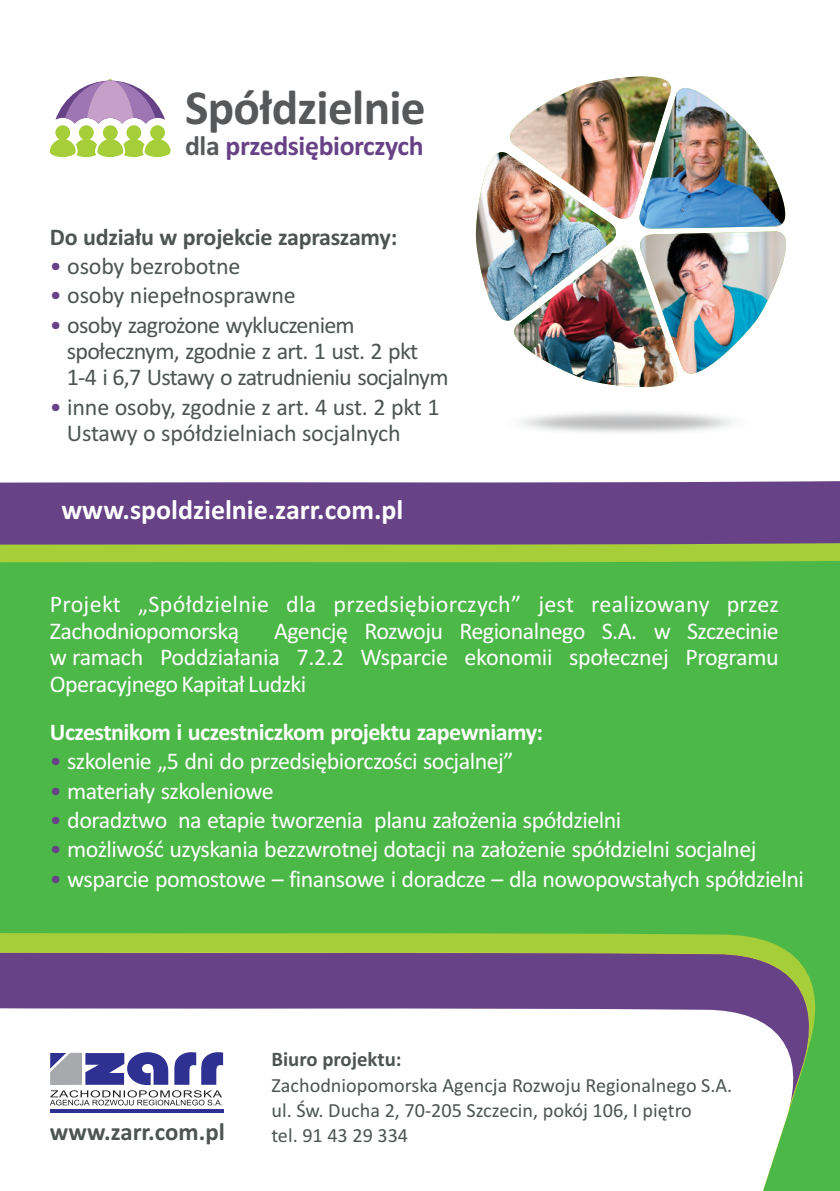
<style>
.page{position:relative;width:840px;height:1191px;background:#fff}
.page>*{position:absolute;margin:0;border:0;box-sizing:border-box;transform-origin:0 0}
.t1{font:700 49.4px "Calibri";letter-spacing:-.015em;color:#57585a}
.t2{font:700 27.8px "Calibri";color:#fff}
.t3{font:700 27.8px "Calibri";letter-spacing:-.015em;color:#674287}
.t4{font:700 24.8px "Calibri";color:#4d5451}
.t5{font:24px/26.4px "Calibri";letter-spacing:-.025em;color:#fff;text-align:justify}
.t6{font:24px/26.4px "Calibri";letter-spacing:-.02em;color:#4d5451}
.t7{font:24px/26.4px "Calibri";letter-spacing:.01em;color:#fff}
.t8{font:700 24px "Calibri";letter-spacing:-.025em;color:#fff}
.t9{font:700 24px "Calibri";letter-spacing:-.01em;color:#4d5451}
.t10{font:700 20.8px "Calibri";color:#4d5451}
.t11{font:20.2px/24.6px "Calibri";color:#4d5451}
.s1{color:#57585a}
.s2{color:#674287}
</style>
<div class="page">
<div style="left:0;top:0;width:839px;height:1191px;background:#4cb848"></div>
<svg style="left:0;top:546px;width:839px;height:17px;background:#a0cc39"></svg>
<div style="left:0;top:484px;width:839px;height:62px;background:#674287"></div>
<svg style="left:0;top:933px;width:787px;height:18px;background:#a1cc39"></svg>
<div style="left:0;top:0;width:839px;height:484px;background:#fff"></div>
<svg style="left:0;top:951px;width:816px;height:101px;background:#6b4d80"></svg>
<div style="left:0;top:1007px;width:807px;height:184px;background:#fff"></div>
<svg style="left:50px;top:1052px;width:173px;height:53px;background:#9b9cbf"></svg>
<hr style="left:50px;top:1109px;width:174px;height:4px;background:#2e3092">
<img style="left:502px;top:408px;width:256px;height:29px">
<svg style="left:50px;top:79px;width:120px;height:78px;background:#c9c7b0"></svg>
<img style="left:475px;top:71px;width:314px;height:321px">
<img style="left:475px;top:151px;width:139px;height:170px">
<h1 class="t1" style="left:185px;top:86px;width:242px">Spółdzielnie</h1>
<p class="t3" style="left:185px;top:134px;width:240px"><span class="s1">dla</span> przedsiębiorczych</p>
<p class="t9" style="left:50px;top:227px;width:349px">Do udziału w projekcie zapraszamy:</p>
<p class="t6" style="left:50px;top:255px;width:192px"><span class="s2">•</span> osoby bezrobotne</p>
<p class="t6" style="left:50px;top:284px;width:247px"><span class="s2">•</span> osoby niepełnosprawne</p>
<p class="t6" style="left:67px;top:313px;width:383px;text-indent:-17px"><span class="s2">•</span> osoby zagrożone wykluczeniem społecznym, zgodnie z art. 1 ust. 2 pkt<br>1-4 i 6,7 Ustawy o zatrudnieniu socjalnym</p>
<p class="t6" style="left:67px;top:395px;width:374px;text-indent:-17px"><span class="s2">•</span> inne osoby, zgodnie z art. 4 ust. 2 pkt 1<br>Ustawy o spółdzielniach socjalnych</p>
<p class="t2" style="left:61px;top:498px;width:343px">www.spoldzielnie.zarr.com.pl</p>
<p class="t7" style="left:50px;top:593px;width:730px">Projekt „Spółdzielnie dla przedsiębiorczych” jest realizowany przez<br>Zachodniopomorską</p>
<p class="t5" style="left:50px;top:619px;width:730px;text-indent:224px">Agencję Rozwoju Regionalnego S.A. w Szczecinie w ramach Poddziałania 7.2.2 Wsparcie ekonomii społecznej Programu Operacyjnego Kapitał Ludzki</p>
<p class="t8" style="left:50px;top:722px;width:494px">Uczestnikom i uczestniczkom projektu zapewniamy:</p>
<p class="t5" style="left:50px;top:750px;width:465px"><span class="s2">•</span> szkolenie „5 dni do przedsiębiorczości socjalnej”</p>
<p class="t5" style="left:50px;top:779px;width:225px"><span class="s2">•</span> materiały szkoleniowe</p>
<p class="t5" style="left:50px;top:808px;width:572px"><span class="s2">•</span> doradztwo na etapie tworzenia planu założenia spółdzielni</p>
<p class="t5" style="left:50px;top:838px;width:707px"><span class="s2">•</span> możliwość uzyskania bezzwrotnej dotacji na założenie spółdzielni socjalnej</p>
<p class="t5" style="left:50px;top:867px;width:755px"><span class="s2">•</span> wsparcie pomostowe – finansowe i doradcze – dla nowopowstałych spółdzielni</p>
<p class="t4" style="left:50px;top:1121px;width:176px">www.zarr.com.pl</p>
<p class="t10" style="left:271px;top:1050px;width:132px">Biuro projektu:</p>
<p class="t11" style="left:271px;top:1075px;width:462px">Zachodniopomorska Agencja Rozwoju Regionalnego S.A. ul. Św. Ducha 2, 70-205 Szczecin, pokój 106, I piętro<br>tel. 91 43 29 334</p>
</div>
